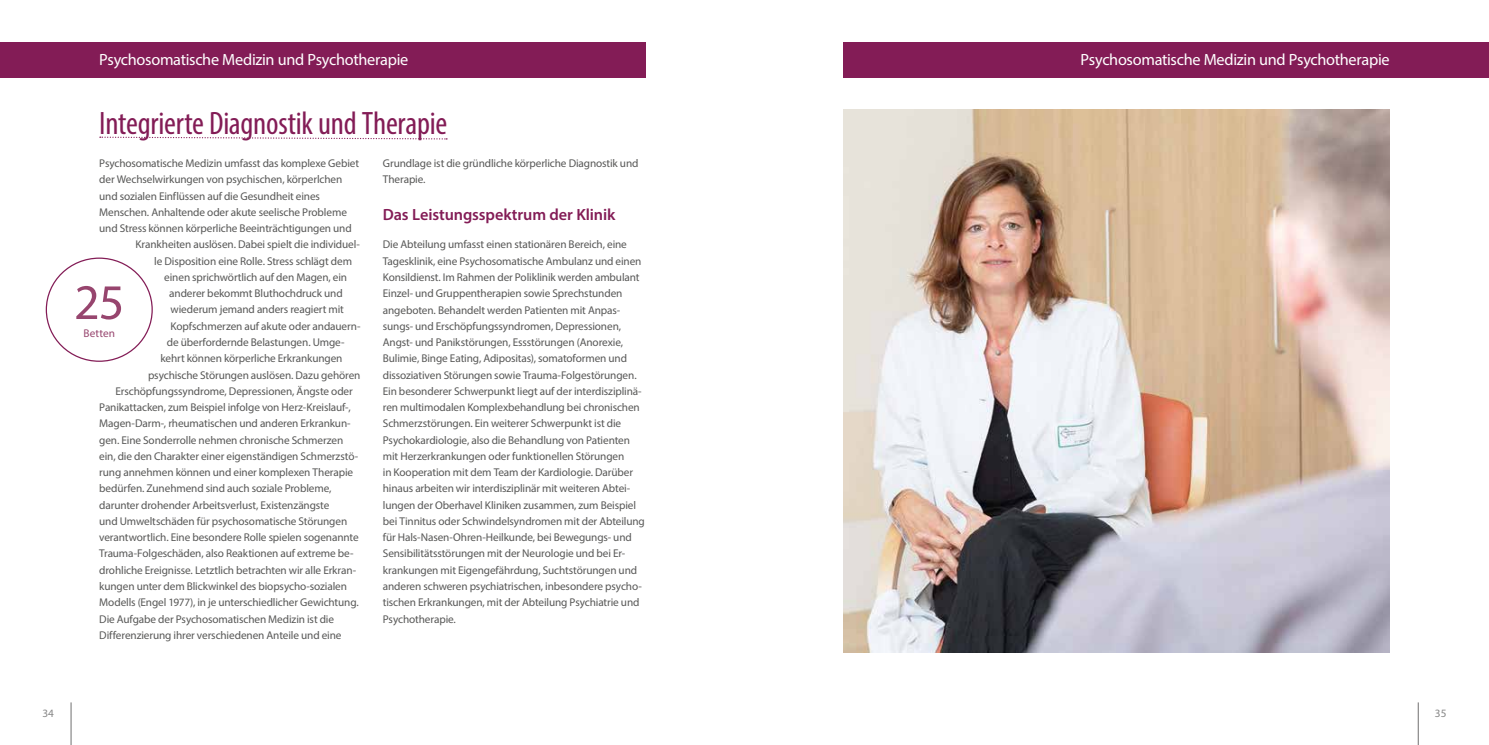
<style>
.page{position:relative;width:1489px;height:745px;background:#fff}
.page>*{position:absolute;margin:0;border:0;box-sizing:border-box;transform-origin:0 0}
.t1{font:50px "Myriad Pro";color:#97456e}
.t2{font:condensed 32.5px "Myriad Pro";letter-spacing:-.01em;color:#831c56}
.t3{font:16.25px "Myriad Pro";letter-spacing:-.02em;color:#fff}
.t4{font:600 16.25px "Myriad Pro";letter-spacing:-.005em;color:#831c56}
.t5{font:11.25px/16.2px "Myriad Pro";letter-spacing:-.01em;color:#575756}
.t6{font:11.25px "Myriad Pro";letter-spacing:.01em;color:#97456e}
.t7{font:11.25px "Myriad Pro";color:#878787}
</style>
<div class="page">
<hr style="left:71px;top:702px;width:1px;height:42px;background:#706f6f">
<hr style="left:1417px;top:702px;width:1px;height:42px;background:#706f6f">
<div style="left:0;top:43px;width:645px;height:35px;background:#831c56"></div>
<svg style="left:100px;top:136px;width:347px;height:4px"></svg>
<div style="left:843px;top:43px;width:645px;height:35px;background:#831c56"></div>
<img style="left:843px;top:110px;width:546px;height:542px">
<h3 class="t3" style="left:99px;top:50px;width:310px">Psychosomatische Medizin und Psychotherapie</h3>
<h2 class="t2" style="left:99px;top:104px;width:349px">Integrierte Diagnostik und Therapie</h2>
<p class="t5" style="left:99px;top:155px;width:261px">Psychosomatische Medizin umfasst das komplexe Gebiet</p>
<p class="t5" style="left:99px;top:171px;width:244px">der Wechselwirkungen von psychischen, körperlchen</p>
<p class="t5" style="left:99px;top:187px;width:222px">und sozialen Einflüssen auf die Gesundheit eines</p>
<p class="t5" style="left:99px;top:204px;width:249px">Menschen. Anhaltende oder akute seelische Probleme</p>
<p class="t5" style="left:99px;top:220px;width:254px">und Stress können körperliche Beeinträchtigungen und</p>
<p class="t5" style="left:135px;top:236px;width:226px">Krankheiten auslösen. Dabei spielt die individuel-</p>
<p class="t5" style="left:154px;top:252px;width:199px">le Disposition eine Rolle. Stress schlägt dem</p>
<p class="t5" style="left:164px;top:269px;width:184px">einen sprichwörtlich auf den Magen, ein</p>
<p class="t5" style="left:169px;top:285px;width:175px">anderer bekommt Bluthochdruck und</p>
<p class="t5" style="left:170px;top:301px;width:175px">wiederum jemand anders reagiert mit</p>
<p class="t5" style="left:170px;top:317px;width:191px">Kopfschmerzen auf akute oder andauern-</p>
<p class="t5" style="left:167px;top:334px;width:179px">de überfordernde Belastungen. Umge-</p>
<p class="t5" style="left:160px;top:350px;width:183px">kehrt können körperliche Erkrankungen</p>
<p class="t5" style="left:148px;top:366px;width:214px">psychische Störungen auslösen. Dazu gehören</p>
<p class="t5" style="left:115px;top:382px;width:239px">Erschöpfungssyndrome, Depressionen, Ängste oder</p>
<p class="t5" style="left:99px;top:399px;width:253px">Panikattacken, zum Beispiel infolge von Herz-Kreislauf-,</p>
<p class="t5" style="left:99px;top:415px;width:253px">Magen-Darm-, rheumatischen und anderen Erkrankun-</p>
<p class="t5" style="left:99px;top:431px;width:245px">gen. Eine Sonderrolle nehmen chronische Schmerzen</p>
<p class="t5" style="left:99px;top:447px;width:260px">ein, die den Charakter einer eigenständigen Schmerzstö-</p>
<p class="t5" style="left:99px;top:463px;width:255px">rung annehmen können und einer komplexen Therapie</p>
<p class="t5" style="left:99px;top:480px;width:234px">bedürfen. Zunehmend sind auch soziale Probleme,</p>
<p class="t5" style="left:99px;top:496px;width:232px">darunter drohender Arbeitsverlust, Existenzängste</p>
<p class="t5" style="left:99px;top:512px;width:249px">und Umweltschäden für psychosomatische Störungen</p>
<p class="t5" style="left:99px;top:528px;width:261px">verantwortlich. Eine besondere Rolle spielen sogenannte</p>
<p class="t5" style="left:99px;top:545px;width:256px">Trauma-Folgeschäden, also Reaktionen auf extreme be-</p>
<p class="t5" style="left:99px;top:561px;width:258px">drohliche Ereignisse. Letztlich betrachten wir alle Erkran-</p>
<p class="t5" style="left:99px;top:577px;width:249px">kungen unter dem Blickwinkel des biopsycho-sozialen</p>
<p class="t5" style="left:99px;top:593px;width:261px">Modells (Engel 1977), in je unterschiedlicher Gewichtung.</p>
<p class="t5" style="left:99px;top:610px;width:236px">Die Aufgabe der Psychosomatischen Medizin ist die</p>
<p class="t5" style="left:99px;top:626px;width:244px">Differenzierung ihrer verschiedenen Anteile und eine</p>
<p class="t5" style="left:383px;top:155px;width:257px">Grundlage ist die gründliche körperliche Diagnostik und<br>Therapie.</p>
<h3 class="t4" style="left:383px;top:204px;width:234px">Das Leistungsspektrum der Klinik</h3>
<p class="t5" style="left:383px;top:236px;width:263px">Die Abteilung umfasst einen stationären Bereich, eine Tagesklinik, eine Psychosomatische Ambulanz und einen Konsildienst. Im Rahmen der Poliklinik werden ambulant Einzel- und Gruppentherapien sowie Sprechstunden angeboten. Behandelt werden Patienten mit Anpas&shy;sungs- und Erschöpfungssyndromen, Depressionen, Angst- und Panikstörungen, Essstörungen (Anorexie, Bulimie, Binge Eating, Adipositas), somatoformen und dissoziativen Störungen sowie Trauma-Folgestörungen.<br>Ein besonderer Schwerpunkt liegt auf der interdisziplinä&shy;ren multimodalen Komplexbehandlung bei chronischen Schmerzstörungen. Ein weiterer Schwerpunkt ist die Psychokardiologie, also die Behandlung von Patienten mit Herzerkrankungen oder funktionellen Störungen<br>in Kooperation mit dem Team der Kardiologie. Darüber hinaus arbeiten wir interdisziplinär mit weiteren Abtei&shy;lungen der Oberhavel Kliniken zusammen, zum Beispiel bei Tinnitus oder Schwindelsyndromen mit der Abteilung für Hals-Nasen-Ohren-Heilkunde, bei Bewegungs- und Sensibilitätsstörungen mit der Neurologie und bei Er&shy;krankungen mit Eigengefährdung, Suchtstörungen und anderen schweren psychiatrischen, inbesondere psycho&shy;tischen Erkrankungen, mit der Abteilung Psychiatrie und Psychotherapie.</p>
<h1 class="t1" style="left:74px;top:271px;width:52px">25</h1>
<p class="t6" style="left:83px;top:325px;width:33px">Betten</p>
<h3 class="t3" style="left:1080px;top:50px;width:310px">Psychosomatische Medizin und Psychotherapie</h3>
<p class="t7" style="left:43px;top:706px;width:13px">34</p>
<p class="t7" style="left:1434px;top:706px;width:13px">35</p>
</div>
